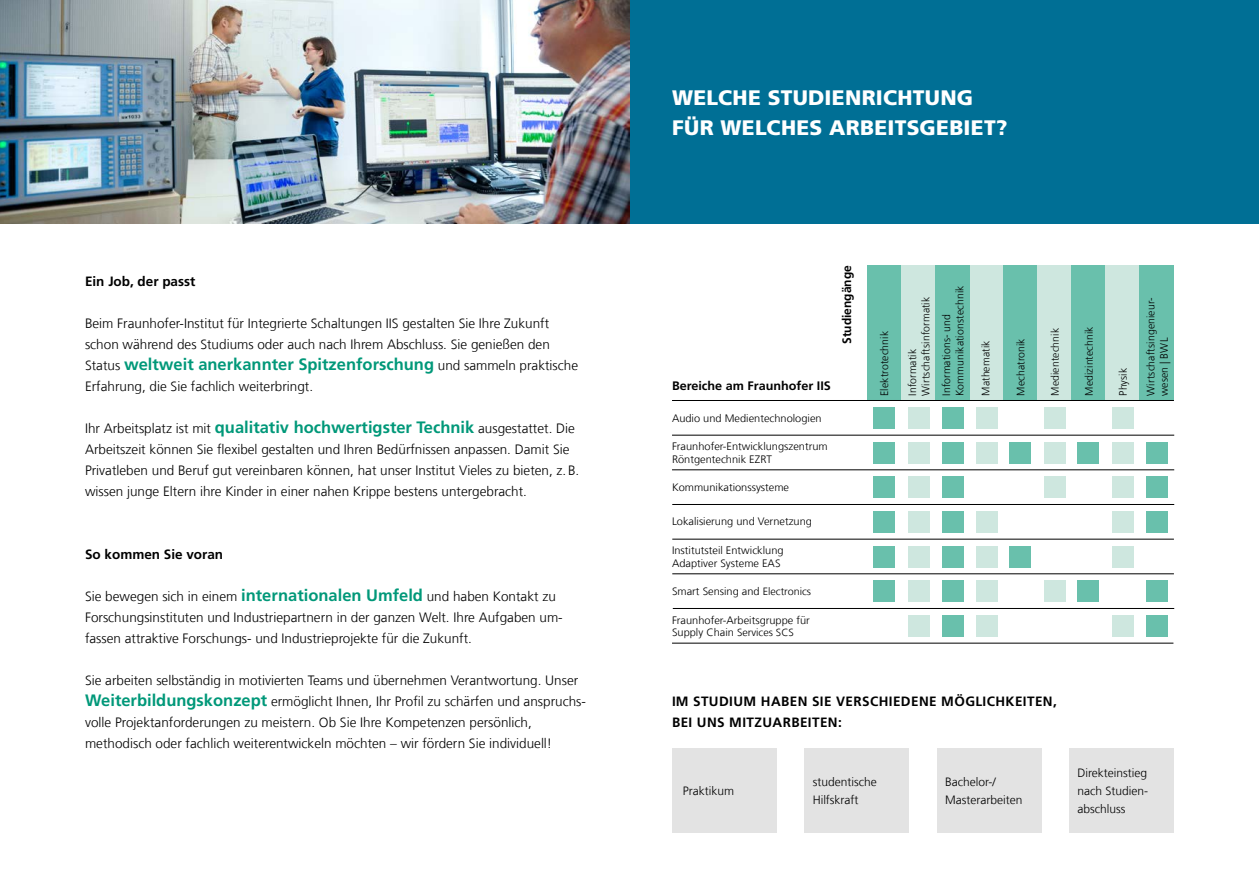
<style>
.page{position:relative;width:1259px;height:893px;background:#fff}
.page>*{position:absolute;margin:0;border:0;box-sizing:border-box;transform-origin:0 0}
.t1{font:900 21px/30px "Frutiger LT Com";letter-spacing:.015em;color:#fff}
.t2{font:700 16.5px "Frutiger LT Com";color:#009879}
.t3{font:300 13.5px/21px "Frutiger LT Com";color:#000}
.t4{font:700 13.5px/21px "Frutiger LT Com";letter-spacing:.03em;color:#000}
.t5{font:700 13.5px "Frutiger LT Com";color:#000}
.t6{font:700 12.3px "Frutiger LT Com";color:#000}
.t7{font:300 12px/18px "Frutiger LT Com";color:#000}
.t8{font:300 10.8px/13.5px "Frutiger LT Com";color:#000}
.s1{font-weight:300;font-size:13.5px;color:#000}
.s2{font-weight:700;font-size:16.5px;color:#009879}
.s3{font-size:10.5px}
</style>
<div class="page">
<div style="left:629px;top:0;width:630px;height:223px;background:#006f95"></div>
<img style="left:0;top:0;width:629px;height:223px">
<div style="left:867px;top:265px;width:34px;height:136px;background:#69c0ac"></div>
<div style="left:969px;top:265px;width:34px;height:135px;background:#cee7df"></div>
<div style="left:1003px;top:265px;width:34px;height:136px;background:#69c0ac"></div>
<div style="left:1037px;top:265px;width:34px;height:135px;background:#cee7df"></div>
<div style="left:1071px;top:265px;width:35px;height:136px;background:#69c0ac"></div>
<div style="left:1106px;top:265px;width:34px;height:136px;background:#cee7df"></div>
<div style="left:1140px;top:265px;width:34px;height:136px;background:#69c0ac"></div>
<hr style="left:672px;top:643px;width:501px;height:1px;background:#000">
<hr style="left:672px;top:573px;width:502px;height:1px;background:#000">
<hr style="left:673px;top:608px;width:501px;height:1px;background:#000">
<hr style="left:672px;top:539px;width:502px;height:1px;background:#000">
<hr style="left:672px;top:504px;width:502px;height:1px;background:#000">
<hr style="left:672px;top:469px;width:502px;height:1px;background:#000">
<hr style="left:672px;top:435px;width:502px;height:1px;background:#000">
<hr style="left:672px;top:400px;width:502px;height:1px;background:#000">
<div style="left:901px;top:265px;width:34px;height:135px;background:#cee7df"></div>
<div style="left:935px;top:265px;width:34px;height:135px;background:#69c0ac"></div>
<div style="left:672px;top:748px;width:105px;height:84px;background:#e3e3e3"></div>
<div style="left:804px;top:748px;width:105px;height:84px;background:#e3e3e3"></div>
<div style="left:936px;top:748px;width:105px;height:84px;background:#e3e3e3"></div>
<div style="left:1069px;top:748px;width:105px;height:84px;background:#e3e3e3"></div>
<div style="left:873px;top:407px;width:22px;height:22px;background:#69c0ac"></div>
<div style="left:908px;top:407px;width:21px;height:22px;background:#cee7df"></div>
<div style="left:942px;top:407px;width:21px;height:22px;background:#69c0ac"></div>
<div style="left:976px;top:407px;width:21px;height:22px;background:#cee7df"></div>
<div style="left:1044px;top:407px;width:21px;height:22px;background:#cee7df"></div>
<div style="left:1112px;top:407px;width:21px;height:22px;background:#cee7df"></div>
<div style="left:873px;top:442px;width:22px;height:21px;background:#69c0ac"></div>
<div style="left:908px;top:442px;width:21px;height:21px;background:#cee7df"></div>
<div style="left:942px;top:442px;width:21px;height:21px;background:#69c0ac"></div>
<div style="left:976px;top:442px;width:21px;height:21px;background:#cee7df"></div>
<div style="left:1009px;top:442px;width:22px;height:21px;background:#69c0ac"></div>
<div style="left:1044px;top:442px;width:21px;height:21px;background:#cee7df"></div>
<div style="left:1077px;top:442px;width:21px;height:21px;background:#69c0ac"></div>
<div style="left:1112px;top:442px;width:21px;height:21px;background:#cee7df"></div>
<div style="left:1146px;top:442px;width:21px;height:21px;background:#69c0ac"></div>
<div style="left:873px;top:477px;width:22px;height:21px;background:#69c0ac"></div>
<div style="left:908px;top:477px;width:21px;height:21px;background:#cee7df"></div>
<div style="left:942px;top:477px;width:21px;height:21px;background:#69c0ac"></div>
<div style="left:1044px;top:477px;width:21px;height:21px;background:#cee7df"></div>
<div style="left:1112px;top:477px;width:21px;height:21px;background:#cee7df"></div>
<div style="left:1146px;top:477px;width:21px;height:21px;background:#69c0ac"></div>
<div style="left:873px;top:511px;width:22px;height:21px;background:#69c0ac"></div>
<div style="left:908px;top:511px;width:21px;height:21px;background:#cee7df"></div>
<div style="left:942px;top:511px;width:21px;height:21px;background:#69c0ac"></div>
<div style="left:976px;top:511px;width:21px;height:21px;background:#cee7df"></div>
<div style="left:1112px;top:511px;width:21px;height:21px;background:#cee7df"></div>
<div style="left:1146px;top:511px;width:21px;height:21px;background:#69c0ac"></div>
<div style="left:873px;top:546px;width:22px;height:21px;background:#69c0ac"></div>
<div style="left:908px;top:546px;width:21px;height:21px;background:#cee7df"></div>
<div style="left:942px;top:546px;width:21px;height:21px;background:#69c0ac"></div>
<div style="left:976px;top:546px;width:21px;height:21px;background:#cee7df"></div>
<div style="left:1009px;top:546px;width:22px;height:21px;background:#69c0ac"></div>
<div style="left:1112px;top:546px;width:21px;height:21px;background:#cee7df"></div>
<div style="left:873px;top:580px;width:22px;height:22px;background:#69c0ac"></div>
<div style="left:908px;top:580px;width:21px;height:22px;background:#cee7df"></div>
<div style="left:942px;top:580px;width:21px;height:22px;background:#69c0ac"></div>
<div style="left:976px;top:580px;width:21px;height:22px;background:#cee7df"></div>
<div style="left:1044px;top:580px;width:21px;height:22px;background:#cee7df"></div>
<div style="left:1077px;top:580px;width:21px;height:22px;background:#69c0ac"></div>
<div style="left:1146px;top:580px;width:21px;height:22px;background:#69c0ac"></div>
<div style="left:908px;top:615px;width:21px;height:22px;background:#cee7df"></div>
<div style="left:942px;top:615px;width:21px;height:22px;background:#69c0ac"></div>
<div style="left:976px;top:615px;width:21px;height:22px;background:#cee7df"></div>
<div style="left:1112px;top:615px;width:21px;height:22px;background:#cee7df"></div>
<div style="left:1146px;top:615px;width:21px;height:22px;background:#69c0ac"></div>
<p class="t5" style="left:85px;top:274px;width:112px">Ein Job, der passt</p>
<p class="t3" style="left:85px;top:313px;width:466px">Beim Fraunhofer-Institut für Integrierte Schaltungen IIS gestalten Sie Ihre Zukunft schon während des Studiums oder auch nach Ihrem Abschluss. Sie genießen den</p>
<p class="t2" style="left:85px;top:355px;width:494px"><span class="s1">Status</span> weltweit anerkannter Spitzenforschung <span class="s1">und sammeln praktische</span></p>
<p class="t3" style="left:85px;top:376px;width:230px">Erfahrung, die Sie fachlich weiterbringt.</p>
<p class="t3" style="left:85px;top:418px;width:496px">Ihr Arbeitsplatz ist mit <span class="s2">qualitativ hochwertigster Technik</span> ausgestattet. Die Arbeitszeit können Sie flexibel gestalten und Ihren Bedürfnissen anpassen. Damit Sie Privatleben und Beruf gut vereinbaren können, hat unser Institut Vieles zu bieten, z.B. wissen junge Eltern ihre Kinder in einer nahen Krippe bestens untergebracht.</p>
<p class="t5" style="left:85px;top:547px;width:140px">So kommen Sie voran</p>
<p class="t3" style="left:85px;top:586px;width:478px">Sie bewegen sich in einem <span class="s2">internationalen Umfeld</span> und haben Kontakt zu<br>Forschungsinstituten und Industriepartnern in der ganzen Welt. Ihre Aufgaben um&shy;fassen attraktive Forschungs- und Industrieprojekte für die Zukunft.</p>
<p class="t3" style="left:85px;top:670px;width:502px">Sie arbeiten selbständig in motivierten Teams und übernehmen Verantwortung. Unser <span class="s2">Weiterbildungskonzept</span> ermöglicht Ihnen, Ihr Profil zu schärfen und anspruchs&shy;volle Projektanforderungen zu meistern. Ob Sie Ihre Kompetenzen persönlich, methodisch oder fachlich weiterentwickeln möchten – wir fördern Sie individuell!</p>
<h1 class="t1" style="left:672px;top:82px;width:337px">WELCHE STUDIENRICHTUNG<br>FÜR WELCHES ARBEITSGEBIET?</h1>
<p class="t6" style="left:839px;top:344px;width:80px;rotate:-90deg">Studiengänge</p>
<p class="t6" style="left:672px;top:379px;width:160px">Bereiche am Fraunhofer IIS</p>
<p class="t8" style="left:672px;top:412px;width:151px">Audio und Medientechnologien</p>
<p class="t8" style="left:672px;top:440px;width:157px;line-height:12.6px">Fraunhofer-Entwicklungszentrum<br>Röntgentechnik EZRT</p>
<p class="t8" style="left:672px;top:481px;width:119px">Kommunikationssysteme</p>
<p class="t8" style="left:672px;top:515px;width:141px">Lokalisierung und Vernetzung</p>
<p class="t8" style="left:672px;top:544px;width:113px;line-height:12.6px">Institutsteil Entwicklung<br>Adaptiver Systeme EAS</p>
<p class="t8" style="left:672px;top:585px;width:141px">Smart Sensing and <span class="s3">Electronics</span></p>
<p class="t8" style="left:672px;top:614px;width:139px;line-height:12.6px">Fraunhofer-Arbeitsgruppe für<br>Supply Chain <span class="s3">Services SCS</span></p>
<p class="t8" style="left:878px;top:396px;width:66px;rotate:-90deg">Elektrotechnik</p>
<p class="t8" style="left:905px;top:396px;width:100px;rotate:-90deg">Informatik<br>Wirtschaftsinformatik</p>
<p class="t8" style="left:939px;top:396px;width:112px;rotate:-90deg">Informations- und<br>Kommunikationstechnik</p>
<p class="t8" style="left:979px;top:396px;width:57px;rotate:-90deg">Mathematik</p>
<p class="t8" style="left:1014px;top:396px;width:59px;rotate:-90deg">Mechatronik</p>
<p class="t8" style="left:1048px;top:396px;width:69px;rotate:-90deg">Medientechnik</p>
<p class="t8" style="left:1082px;top:396px;width:71px;rotate:-90deg">Medizintechnik</p>
<p class="t4" style="left:672px;top:691px;width:386px">IM STUDIUM HABEN SIE VERSCHIEDENE MÖGLICHKEITEN,<br>BEI UNS MITZUARBEITEN:</p>
<p class="t8" style="left:1116px;top:396px;width:29px;rotate:-90deg">Physik</p>
<p class="t8" style="left:1144px;top:396px;width:99px;rotate:-90deg">Wirtschaftsingenieur&shy;wesen | BWL</p>
<p class="t7" style="left:682px;top:782px;width:53px">Praktikum</p>
<p class="t7" style="left:813px;top:773px;width:66px">studentische<br>Hilfskraft</p>
<p class="t7" style="left:945px;top:773px;width:79px">Bachelor-/<br>Masterarbeiten</p>
<p class="t7" style="left:1077px;top:764px;width:71px;text-align:justify">Direkteinstieg nach Studien&shy;abschluss</p>
</div>
